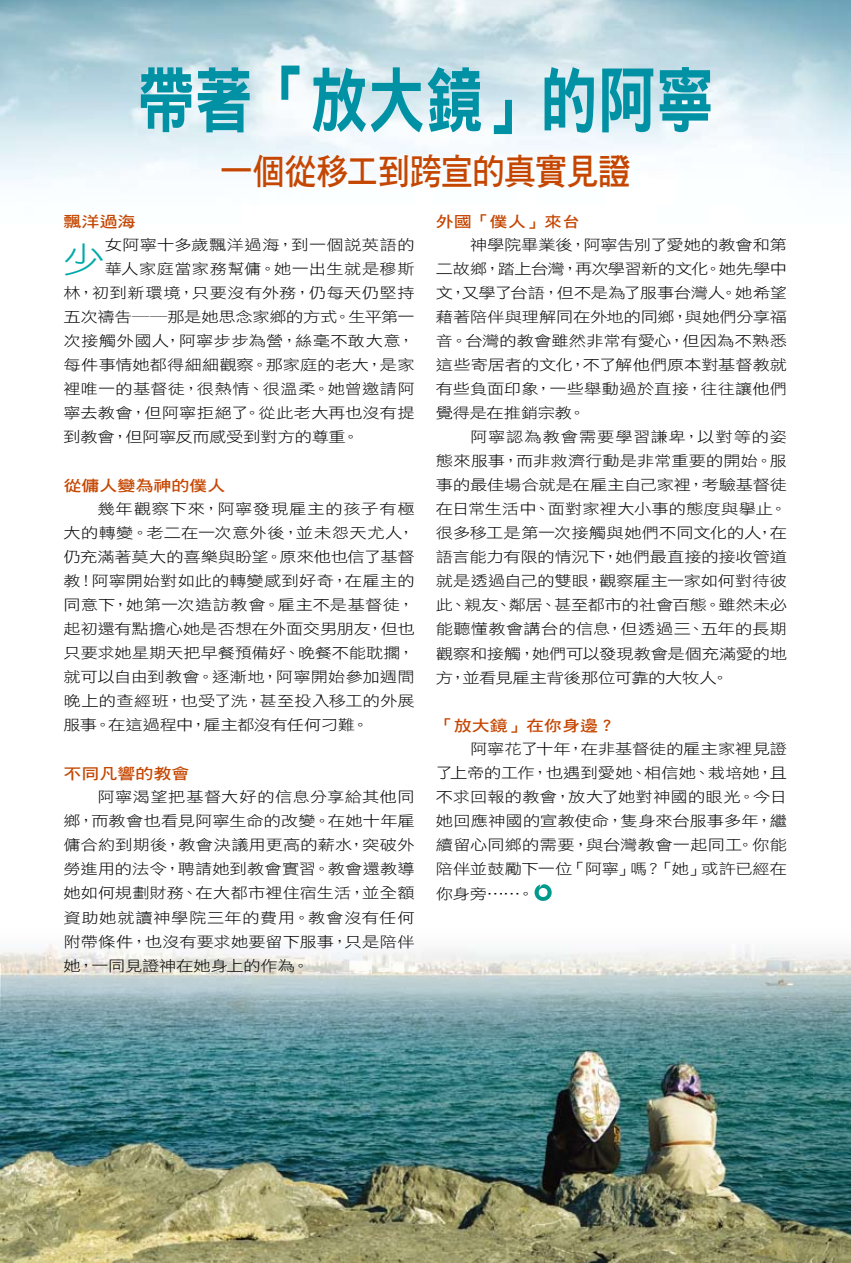
<style>
.page{position:relative;width:851px;height:1263px;background:#fff}
.page>*{position:absolute;margin:0;border:0;box-sizing:border-box;transform-origin:0 0}
.t1{font:72px "DF Hei Std W9";color:#0092a4;scale:.8 1}
.t2{font:36px "DF Hei Std W7";letter-spacing:-.025em;color:#c54600;scale:.9 1}
.t3{font:35.1px "DF Hei Std W3";color:#00a9a9;scale:1.18 1}
.t4{font:15.3px "DF Hei Std W7";color:#c54600;scale:1.18 1}
.t5{font:14.7px/24px "DF Hei Std W3";letter-spacing:.005em;color:#000;text-align:justify;scale:1.18 1}
.t6{font:14.7px "DF Hei Std W3";letter-spacing:.03em;color:#000;scale:1.18 1}
.t7{font:14.7px "DF Hei Std W3";letter-spacing:-.025em;color:#000;scale:1.18 1}
.t8{font:14.7px "DF Hei Std W3";letter-spacing:-.02em;color:#000;scale:1.18 1}
</style>
<div class="page">
<img style="left:0;top:889px;width:850px;height:374px">
<svg style="left:534px;top:884px;width:17px;height:17px"></svg>
<h1 class="t1" style="left:137px;top:61px;width:722px">帶著「放大鏡」的阿寧</h1>
<h2 class="t2" style="left:220px;top:151px;width:457px">一個從移工到跨宣的真實見證</h2>
<p class="t4" style="left:63px;top:213px;width:63px">飄洋過海</p>
<h3 class="t3" style="left:63px;top:240px;width:36px">少</h3>
<p class="t5" style="left:105px;top:233px;width:264px">女阿寧十多歲飄洋過海，到一個說英語的</p>
<p class="t5" style="left:105px;top:257px;width:264px">華人家庭當家務幫傭。她一出生就是穆斯</p>
<p class="t6" style="left:63px;top:285px;width:299px">林，初到新環境，只要沒有外務，仍每天仍堅持</p>
<p class="t7" style="left:63px;top:309px;width:299px">五次禱告──那是她思念家鄉的方式。生平第一</p>
<p class="t5" style="left:63px;top:329px;width:299px">次接觸外國人，阿寧步步為營，絲毫不敢大意，</p>
<p class="t5" style="left:63px;top:353px;width:299px">每件事情她都得細細觀察。那家庭的老大，是家</p>
<p class="t5" style="left:63px;top:377px;width:299px">裡唯一的基督徒，很熱情、很溫柔。她曾邀請阿</p>
<p class="t5" style="left:63px;top:401px;width:299px">寧去教會，但阿寧拒絕了。從此老大再也沒有提</p>
<p class="t8" style="left:63px;top:429px;width:252px">到教會，但阿寧反而感受到對方的尊重。</p>
<p class="t4" style="left:63px;top:477px;width:139px">從傭人變為神的僕人</p>
<p class="t5" style="left:63px;top:497px;width:299px;text-indent:34px">幾年觀察下來，阿寧發現雇主的孩子有極大的轉變。老二在一次意外後，並未怨天尤人，仍充滿著莫大的喜樂與盼望。原來他也信了基督教！阿寧開始對如此的轉變感到好奇，在雇主的同意下，她第一次造訪教會。雇主不是基督徒，起初還有點擔心她是否想在外面交男朋友，但也只要求她星期天把早餐預備好、晚餐不能耽擱，就可以自由到教會。逐漸地，阿寧開始參加週間晚上的查經班，也受了洗，甚至投入移工的外展服事。在這過程中，雇主都沒有任何刁難。</p>
<p class="t4" style="left:63px;top:765px;width:108px">不同凡響的教會</p>
<p class="t5" style="left:63px;top:785px;width:299px;text-indent:34px">阿寧渴望把基督大好的信息分享給其他同鄉，而教會也看見阿寧生命的改變。在她十年雇傭合約到期後，教會決議用更高的薪水，突破外勞進用的法令，聘請她到教會實習。教會還教導她如何規劃財務、在大都市裡住宿生活，並全額資助她就讀神學院三年的費用。教會沒有任何附帶條件，也沒有要求她要留下服事，只是陪伴她，一同見證神在她身上的作為。</p>
<p class="t4" style="left:436px;top:213px;width:124px">外國「僕人」來台</p>
<p class="t5" style="left:436px;top:233px;width:299px;text-indent:34px">神學院畢業後，阿寧告別了愛她的教會和第二故鄉，踏上台灣，再次學習新的文化。她先學中文，又學了台語，但不是為了服事台灣人。她希望藉著陪伴與理解同在外地的同鄉，與她們分享福音。台灣的教會雖然非常有愛心，但因為不熟悉這些寄居者的文化，不了解他們原本對基督教就有些負面印象，一些舉動過於直接，往往讓他們覺得是在推銷宗教。</p>
<p class="t5" style="left:436px;top:425px;width:299px;text-indent:34px">阿寧認為教會需要學習謙卑，以對等的姿態來服事，而非救濟行動是非常重要的開始。服事的最佳場合就是在雇主自己家裡，考驗基督徒在日常生活中、面對家裡大小事的態度與擧止。很多移工是第一次接觸與她們不同文化的人，在語言能力有限的情況下，她們最直接的接收管道就是透過自己的雙眼，觀察雇主一家如何對待彼此、親友、鄰居、甚至都市的社會百態。雖然未必能聽懂教會講台的信息，但透過三、五年的長期觀察和接觸，她們可以發現教會是個充滿愛的地方，並看見雇主背後那位可靠的大牧人。</p>
<p class="t4" style="left:436px;top:717px;width:154px">「放大鏡」在你身邊？</p>
<p class="t5" style="left:436px;top:737px;width:299px;text-indent:34px">阿寧花了十年，在非基督徒的雇主家裡見證了上帝的工作，也遇到愛她、相信她、栽培她，且不求回報的教會，放大了她對神國的眼光。今日她回應神國的宣教使命，隻身來台服事多年，繼續留心同鄉的需要，與台灣教會一起同工。你能陪伴並鼓勵下一位「阿寧」嗎？「她」或許已經在你身旁……。</p>
</div>
